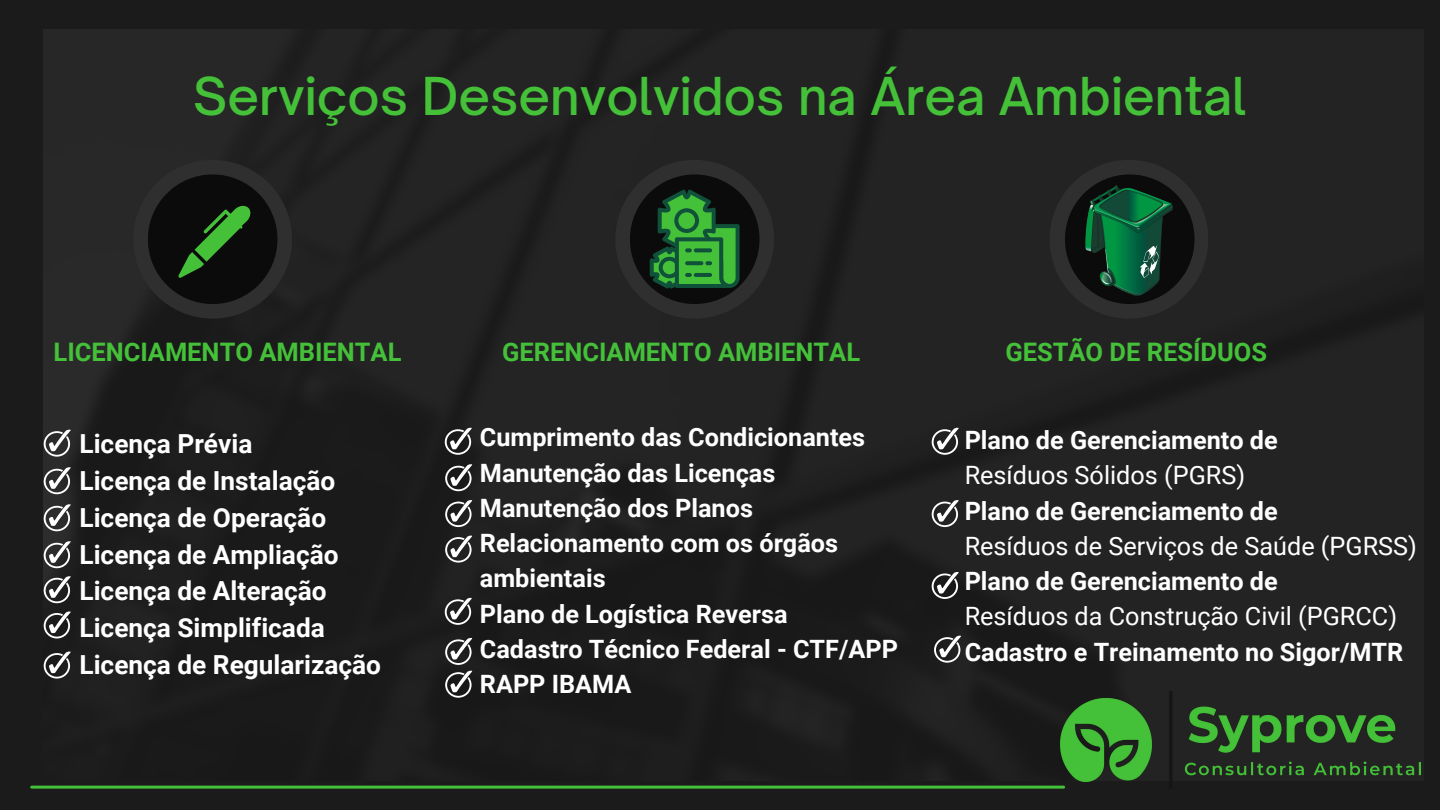
<style>
.page{position:relative;width:1440px;height:810px;background:#1b1b1b}
.page>*{position:absolute;margin:0;border:0;box-sizing:border-box;transform-origin:0 0}
.t1{font:500 50px "Open Sauce One";color:#44c039}
.t2{font:700 26.2px "Roboto";color:#fff}
.t3{font:700 25.5px "Roboto";color:#44c039}
.t4{font:700 25.3px "Roboto";color:#fff}
.t5{font:25.3px "Roboto";color:#fff}
</style>
<div class="page">
<img style="left:44px;top:30px;width:1164px;height:723px">
<div style="left:133px;top:160px;width:159px;height:159px;background:#2f2f2f;border-radius:50%"></div>
<div style="left:148px;top:174px;width:129px;height:130px;background:#0b0b0b;border-radius:50%"></div>
<div style="left:1050px;top:160px;width:158px;height:159px;background:#2f2f2f;border-radius:50%"></div>
<svg style="left:44px;top:430px;width:27px;height:27px"></svg>
<div style="left:615px;top:160px;width:159px;height:159px;background:#2f2f2f;border-radius:50%"></div>
<svg style="left:44px;top:467px;width:27px;height:27px"></svg>
<svg style="left:44px;top:504px;width:27px;height:27px"></svg>
<svg style="left:44px;top:541px;width:27px;height:27px"></svg>
<svg style="left:44px;top:576px;width:27px;height:27px"></svg>
<svg style="left:44px;top:612px;width:27px;height:26px"></svg>
<svg style="left:44px;top:652px;width:27px;height:27px"></svg>
<svg style="left:932px;top:428px;width:27px;height:27px"></svg>
<svg style="left:932px;top:500px;width:27px;height:27px"></svg>
<svg style="left:932px;top:572px;width:27px;height:27px"></svg>
<img style="left:1061px;top:692px;width:360px;height:97px">
<hr style="left:32px;top:786px;width:1032px;height:3px;background:#44c039">
<svg style="left:445px;top:428px;width:27px;height:27px"></svg>
<svg style="left:445px;top:464px;width:27px;height:27px"></svg>
<svg style="left:445px;top:500px;width:27px;height:27px"></svg>
<svg style="left:445px;top:536px;width:27px;height:27px"></svg>
<div style="left:630px;top:174px;width:130px;height:130px;background:#0b0b0b;border-radius:50%"></div>
<div style="left:1065px;top:174px;width:130px;height:130px;background:#0b0b0b;border-radius:50%"></div>
<svg style="left:650px;top:190px;width:90px;height:99px"></svg>
<img style="left:1086px;top:185px;width:87px;height:110px">
<svg style="left:178px;top:205px;width:73px;height:73px"></svg>
<svg style="left:445px;top:598px;width:27px;height:27px"></svg>
<svg style="left:445px;top:638px;width:27px;height:27px"></svg>
<svg style="left:445px;top:671px;width:27px;height:27px"></svg>
<svg style="left:934px;top:636px;width:27px;height:27px"></svg>
<p class="t1" style="left:193px;top:65px;width:1055px">Serviços Desenvolvidos na Área Ambiental</p>
<p class="t3" style="left:54px;top:337px;width:349px">LICENCIAMENTO AMBIENTAL</p>
<p class="t3" style="left:502px;top:337px;width:360px">GERENCIAMENTO AMBIENTAL</p>
<p class="t3" style="left:1005px;top:337px;width:263px">GESTÃO DE RESÍDUOS</p>
<p class="t2" style="left:80px;top:429px;width:174px">Licença Prévia</p>
<p class="t2" style="left:80px;top:466px;width:257px">Licença de Instalação</p>
<p class="t2" style="left:80px;top:503px;width:248px">Licença de Operação</p>
<p class="t2" style="left:80px;top:539px;width:261px">Licença de Ampliação</p>
<p class="t2" style="left:80px;top:576px;width:249px">Licença de Alteração</p>
<p class="t2" style="left:80px;top:613px;width:247px">Licença Simplificada</p>
<p class="t2" style="left:80px;top:650px;width:303px">Licença de Regularização</p>
<p class="t4" style="left:480px;top:423px;width:387px">Cumprimento das Condicionantes</p>
<p class="t4" style="left:480px;top:458px;width:297px">Manutenção das Licenças</p>
<p class="t4" style="left:480px;top:493px;width:275px">Manutenção dos Planos</p>
<p class="t4" style="left:480px;top:529px;width:360px">Relacionamento com os órgãos</p>
<p class="t4" style="left:480px;top:564px;width:127px">ambientais</p>
<p class="t4" style="left:480px;top:599px;width:309px">Plano de Logística Reversa</p>
<p class="t4" style="left:480px;top:634px;width:420px">Cadastro Técnico Federal - CTF/APP</p>
<p class="t4" style="left:480px;top:670px;width:153px">RAPP IBAMA</p>
<p class="t4" style="left:965px;top:426px;width:315px">Plano de Gerenciamento de</p>
<p class="t5" style="left:965px;top:461px;width:282px">Resíduos Sólidos (PGRS)</p>
<p class="t4" style="left:965px;top:496px;width:315px">Plano de Gerenciamento de</p>
<p class="t5" style="left:965px;top:532px;width:454px">Resíduos de Serviços de Saúde (PGRSS)</p>
<p class="t4" style="left:965px;top:567px;width:315px">Plano de Gerenciamento de</p>
<p class="t5" style="left:965px;top:602px;width:434px">Resíduos da Construção Civil (PGRCC)</p>
<p class="t4" style="left:965px;top:637px;width:440px">Cadastro e Treinamento no Sigor/MTR</p>
</div>
